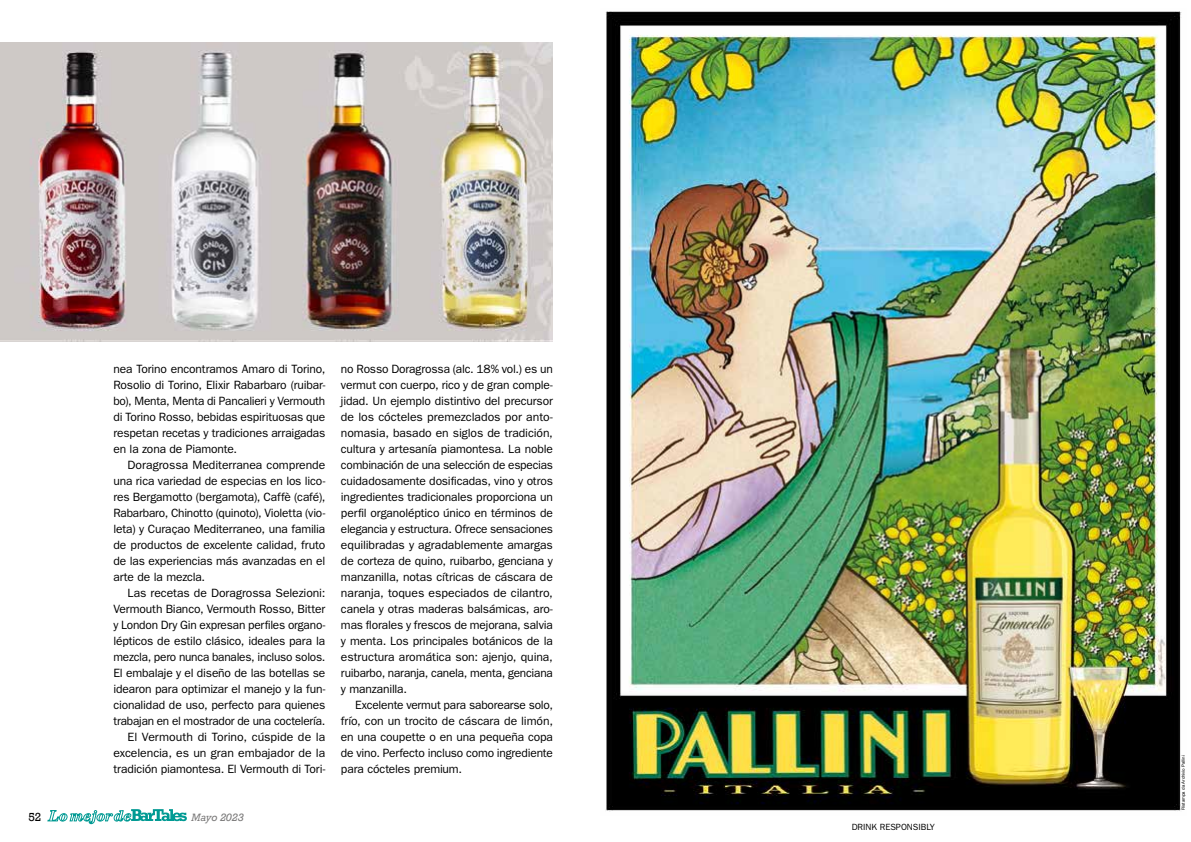
<style>
.page{position:relative;width:1191px;height:842px;background:#fff}
.page>*{position:absolute;margin:0;border:0;box-sizing:border-box;transform-origin:0 0}
.t1{font:12px/16px "ITC Franklin Gothic Std";letter-spacing:-.015em;color:#000;text-align:justify}
.t2{font:12px "Rockwell";color:#000}
.t3{font:italic 10px "Rockwell";color:#7c7b7b}
.t4{font:9px "ITC Franklin Gothic Std";color:#000}
.t5{font:4.3px "Helvetica Neue";color:#000}
</style>
<div class="page">
<img style="left:0;top:43px;width:553px;height:298px">
<img style="left:605px;top:11px;width:577px;height:801px">
<svg style="left:47px;top:809px;width:140px;height:15px"></svg>
<p class="t1" style="left:113px;top:361px;width:213px">nea Torino encontramos Amaro di Torino, Rosolio di Torino, Elixir Rabarbaro (ruibar&shy;bo), Menta, Menta di Pancalieri y Vermouth di Torino Rosso, bebidas espirituosas que respetan recetas y tradiciones arraigadas en la zona de Piamonte.</p>
<p class="t1" style="left:113px;top:457px;width:213px;text-indent:14px">Doragrossa Mediterranea comprende una rica variedad de especias en los lico&shy;res Bergamotto (bergamota), Caffè (café), Rabarbaro, Chinotto (quinoto), Violetta (vio&shy;leta) y Curaçao Mediterraneo, una familia de productos de excelente calidad, fruto de las experiencias más avanzadas en el arte de la mezcla.</p>
<p class="t1" style="left:113px;top:585px;width:213px;text-align:right">Las recetas de Doragrossa Selezioni:<br>Vermouth Bianco, Vermouth Rosso, Bitter y London Dry Gin expresan perfiles organo&shy;lépticos de estilo clásico, ideales para la mezcla, pero nunca banales, incluso solos.<br>El embalaje y el diseño de las botellas se idearon para optimizar el manejo y la fun&shy;cionalidad de uso, perfecto para quienes trabajan en el mostrador de una coctelería.<br>El Vermouth di Torino, cúspide de la excelencia, es un gran embajador de la tradición piamontesa. El Vermouth di Tori-</p>
<p class="t1" style="left:341px;top:361px;width:213px">no Rosso Doragrossa (alc. 18% vol.) es un vermut con cuerpo, rico y de gran comple&shy;jidad. Un ejemplo distintivo del precursor de los cócteles premezclados por anto&shy;nomasia, basado en siglos de tradición, cultura y artesanía piamontesa. La noble combinación de una selección de especias cuidadosamente dosificadas, vino y otros ingredientes tradicionales proporciona un perfil organoléptico único en términos de elegancia y estructura. Ofrece sensaciones equilibradas y agradablemente amargas de corteza de quino, ruibarbo, genciana y manzanilla, notas cítricas de cáscara de naranja, toques especiados de cilantro, canela y otras maderas balsámicas, aro&shy;mas florales y frescos de mejorana, salvia y menta. Los principales botánicos de la estructura aromática son: ajenjo, quina, ruibarbo, naranja, canela, menta, genciana y manzanilla.</p>
<p class="t1" style="left:341px;top:697px;width:213px;text-indent:14px">Excelente vermut para saborearse solo, frío, con un trocito de cáscara de limón, en una coupette o en una pequeña copa de vino. Perfecto incluso como ingrediente para cócteles premium.</p>
<p class="t2" style="left:28px;top:810px;width:15px">52</p>
<p class="t3" style="left:191px;top:811px;width:54px">Mayo 2023</p>
<p class="t4" style="left:851px;top:822px;width:85px">DRINK RESPONSIBLY</p>
<p class="t5" style="left:1180px;top:810px;width:56px;rotate:-90deg">Ristampa da Archivio Pallini</p>
</div>
